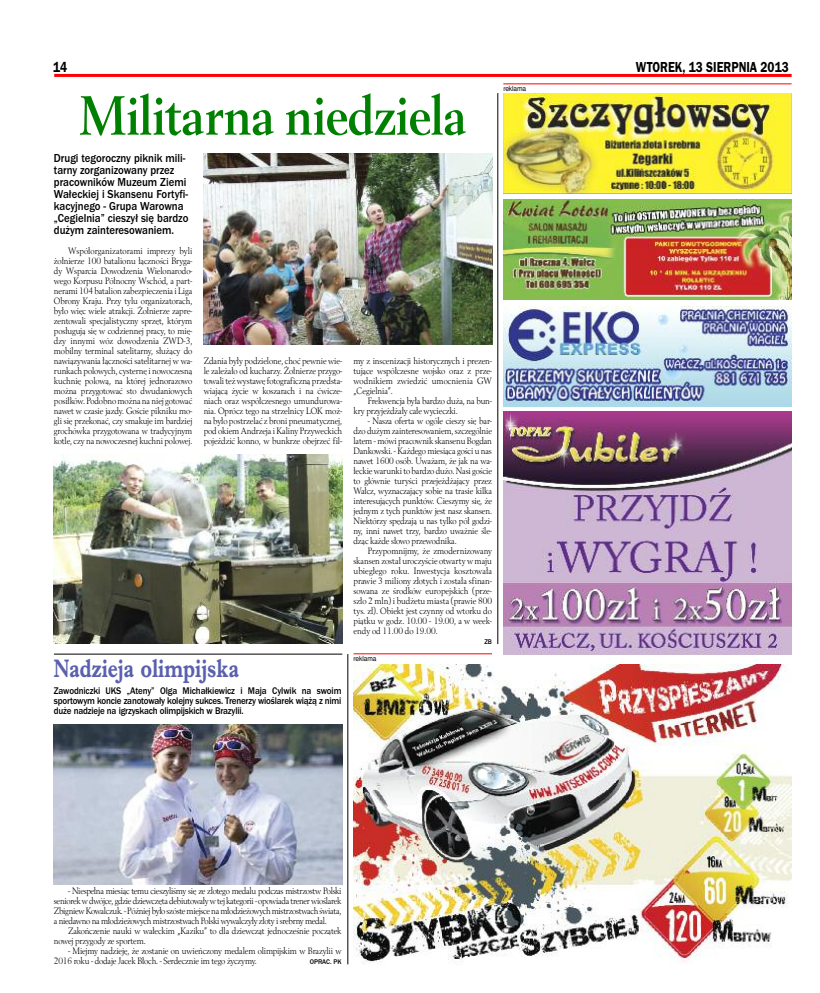
<style>
.page{position:relative;width:820px;height:993px;background:#fff}
.page>*{position:absolute;margin:0;border:0;box-sizing:border-box;transform-origin:0 0}
.t1{font:700 58px "Berling TCE";letter-spacing:-.015em;color:#008000;scale:.9 1}
.t2{font:700 26px "Imprint URWTCE";color:#5a60ad;scale:.8 1}
.t3{font:15px "Franklin Got URWTCE Dem";color:#000;scale:.8 1}
.t4{font:500 12px/12px "Franklin Got URWTCE";color:#000;scale:.9 1}
.t5{font:500 10px/10px "Franklin Got URWTCE";letter-spacing:-.02em;color:#000;text-align:justify;scale:.9 1}
.t6{font:9.6px/10px "Berling TCE";letter-spacing:-.015em;color:#000;text-align:justify;scale:.9 1}
.t7{font:7px "Nimbus San LCE";letter-spacing:-.015em;color:#000;scale:.95 1}
.t8{font:500 7px "Franklin Got URWTCE";color:#000;scale:.95 1}
</style>
<div class="page">
<hr style="left:54px;top:74px;width:737px;height:3px;background:#f00">
<hr style="left:503px;top:84px;width:288px;height:1px;background:#f00">
<img style="left:503px;top:307px;width:288px;height:99px">
<img style="left:503px;top:93px;width:288px;height:101px">
<hr style="left:497px;top:93px;width:1px;height:551px;background:#000">
<img style="left:503px;top:412px;width:288px;height:242px">
<img style="left:503px;top:200px;width:287px;height:99px">
<img style="left:204px;top:154px;width:288px;height:190px">
<img style="left:54px;top:454px;width:288px;height:189px">
<img style="left:54px;top:724px;width:288px;height:160px">
<img style="left:353px;top:664px;width:438px;height:300px">
<hr style="left:353px;top:653px;width:139px;height:1px;background:#f00">
<hr style="left:54px;top:653px;width:288px;height:1px;background:#000">
<hr style="left:347px;top:653px;width:1px;height:311px;background:#000">
<h3 class="t3" style="left:53px;top:58px;width:19px">14</h3>
<h3 class="t3" style="left:635px;top:58px;width:192px">WTOREK, 13 SIERPNIA 2013</h3>
<p class="t7" style="left:503px;top:84px;width:26px">reklama</p>
<h1 class="t1" style="left:79px;top:81px;width:432px">Militarna niedziela</h1>
<p class="t4" style="left:54px;top:151px;width:151px">Drugi tegoroczny piknik mili&shy;tarny zorganizowany przez pracowników Muzeum Ziemi<br>Wałeckiej i Skansenu Fortyfi&shy;kacyjnego - Grupa Warowna „Cegielnia” cieszył się bardzo dużym zainteresowaniem.</p>
<p class="t6" style="left:54px;top:245px;width:155px;text-indent:14px">Współorganizatorami imprezy byli żołnierze 100 batalionu łączności Bryga&shy;dy Wsparcia Dowodzenia Wielonarodo&shy;wego Korpusu Północny Wschód, a part&shy;nerami 104 batalion zabezpieczenia i Liga Obrony Kraju. Przy tylu organizatorach, było więc wiele atrakcji. Żołnierze zapre&shy;zentowali specjalistyczny sprzęt, którym posługują się w codziennej pracy, to mię&shy;dzy innymi wóz dowodzenia ZWD-3, mobilny terminal satelitarny, służący do nawiązywania łączności satelitarnej w wa&shy;runkach polowych, cysternę i nowoczesną kuchnię polową, na której jednorazowo można przygotować sto dwudaniowych posiłków. Podobno można na niej gotować nawet w czasie jazdy. Goście pikniku mo&shy;gli się przekonać, czy smakuje im bardziej grochówka przygotowana w tradycyjnym kotle, czy na nowoczesnej kuchni polowej.</p>
<p class="t6" style="left:204px;top:355px;width:155px">Zdania były podzielone, choć pewnie wie&shy;le zależało od kucharzy. Żołnierze przygo&shy;towali też wystawę fotograficzną przedsta&shy;wiającą życie w koszarach i na ćwicze&shy;niach oraz współczesnego umundurowa&shy;nia. Oprócz tego na strzelnicy LOK moż&shy;na było postrzelać z broni pneumatycznej, pod okiem Andrzeja i Kaliny Przyweckich pojeździć konno, w bunkrze obejrzeć fil-</p>
<p class="t6" style="left:353px;top:355px;width:155px">my z inscenizacji historycznych i prezen&shy;tujące współczesne wojsko oraz z prze&shy;wodnikiem zwiedzić umocnienia GW „Cegielnia”.</p>
<p class="t6" style="left:353px;top:395px;width:155px;text-indent:14px">Frekwencja była bardzo duża, na bun&shy;kry przyjeżdżały całe wycieczki.</p>
<p class="t6" style="left:353px;top:415px;width:155px;text-indent:14px">- Nasza oferta w ogóle cieszy się bar&shy;dzo dużym zainteresowaniem, szczególnie latem - mówi pracownik skansenu Bogdan Dankowski. - Każdego miesiąca gości u nas nawet 1600 osób. Uważam, że jak na wa&shy;łeckie warunki to bardzo dużo. Nasi goście to głównie turyści przejeżdżający przez Wałcz, wyznaczający sobie na trasie kilka interesujących punktów. Cieszymy się, że jednym z tych punktów jest nasz skansen.<br>Niektórzy spędzają u nas tylko pół godzi&shy;ny, inni nawet trzy, bardzo uważnie śle&shy;dząc każde słowo przewodnika.</p>
<p class="t6" style="left:353px;top:545px;width:155px;text-indent:14px">Przypomnijmy, że zmodernizowany skansen został uroczyście otwarty w maju ubiegłego roku. Inwestycja kosztowała prawie 3 miliony złotych i została sfinan&shy;sowana ze środków europejskich (prze&shy;szło 2 mln) i budżetu miasta (prawie 800 tys. zł). Obiekt jest czynny od wtorku do piątku w godz. 10.00 - 19.00, a w week&shy;endy od 11.00 do 19.00.</p>
<p class="t8" style="left:484px;top:637px;width:9px">ZB</p>
<h2 class="t2" style="left:54px;top:652px;width:233px">Nadzieja olimpijska</h2>
<p class="t5" style="left:54px;top:685px;width:321px">Zawodniczki UKS „Ateny” Olga Michałkiewicz i Maja Cylwik na swoim sportowym koncie zanotowały kolejny sukces. Trenerzy wioślarek wiążą z nimi duże nadzieje na igrzyskach olimpijskich w Brazylii.</p>
<p class="t7" style="left:353px;top:653px;width:26px">reklama</p>
<p class="t6" style="left:54px;top:885px;width:321px;text-indent:14px">- Niespełna miesiąc temu cieszyliśmy się ze złotego medalu podczas mistrzostw Polski seniorek w dwójce, gdzie dziewczęta debiutowały w tej kategorii - opowiada trener wioślarek Zbigniew Kowalczuk. - Później było szóste miejsce na młodzieżowych mistrzostwach świata, a niedawno na młodzieżowych mistrzostwach Polski wywalczyły złoty i srebrny medal.</p>
<p class="t6" style="left:54px;top:925px;width:321px;text-indent:14px">Zakończenie nauki w wałeckim „Kaziku” to dla dziewcząt jednocześnie początek nowej przygody ze sportem.</p>
<p class="t6" style="left:54px;top:945px;width:321px;text-indent:14px">- Miejmy nadzieję, że zostanie on uwieńczony medalem olimpijskim w Brazylii w<br>2016 roku - dodaje Jacek Błoch. - Serdecznie im tego życzymy.</p>
<p class="t8" style="left:309px;top:957px;width:35px">OPRAC. PK</p>
</div>
